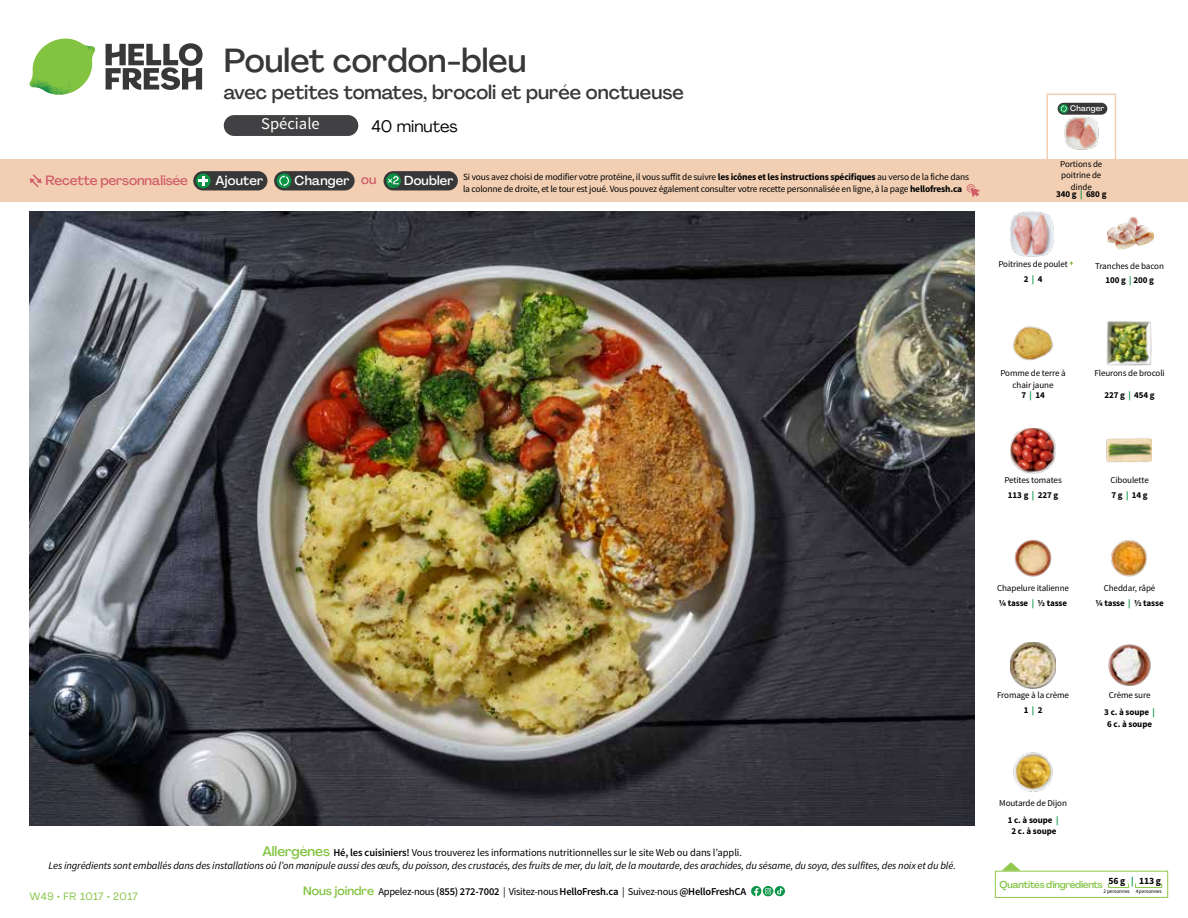
<style>
.page{position:relative;width:1188px;height:918px;background:#fff}
.page>*{position:absolute;margin:0;border:0;box-sizing:border-box;transform-origin:0 0}
.t1{font:500 33px "Agrandir";color:#383839}
.t2{font:500 19.5px "Agrandir";color:#383839}
.t3{font:16.5px "Agrandir";color:#000}
.t4{font:16.5px "Source Sans Pro";color:#fff}
.t5{font:500 13.35px "Agrandir";letter-spacing:-.01em;color:#d15f6a}
.t6{font:500 12.9px "Agrandir";letter-spacing:.015em;color:#fff}
.t7{font:italic 10.5px/13.5px "Source Sans Pro";letter-spacing:-.01em;color:#000;text-align:center}
.t8{font:600 10.5px "Source Sans Pro";letter-spacing:-.02em;color:#000}
.t9{font:10.5px "Agrandir";letter-spacing:.04em;color:#82c341}
.t10{font:500 9.75px "Agrandir";letter-spacing:-.025em;color:#82c341}
.t11{font:9.45px/12px "Source Sans Pro";letter-spacing:-.02em;color:#000}
.t12{font:9px/14.9px "Source Sans Pro";letter-spacing:-.01em;color:#000;text-align:center}
.t13{font:700 9px "Source Sans Pro";letter-spacing:-.01em;color:#000}
.t14{font:500 7.95px "Agrandir";letter-spacing:.02em;color:#fff}
.t15{font:5.25px "Source Sans Pro";letter-spacing:-.01em;color:#000}
.s1{color:#d15f6a}
.s2{font-weight:700}
.s3{color:#0b9446}
.s4{font-weight:700;color:#0b9446}
.s5{font-family:"Agrandir";font-weight:500;font-style:normal;font-size:13.5px;color:#82c341}
.s6{font-weight:600;font-style:normal}
.s7{font-style:normal}
.s8{font-family:"Agrandir";font-weight:500;font-size:12px;color:#82c341}
.s9{font-weight:400}
</style>
<div class="page">
<svg style="left:106px;top:43px;width:97px;height:47px"></svg>
<svg style="left:34px;top:39px;width:59px;height:38px"></svg>
<img style="left:65px;top:39px;width:30px;height:25px">
<img style="left:33px;top:60px;width:56px;height:10px">
<img style="left:29px;top:64px;width:58px;height:31px">
<img style="left:64px;top:70px;width:25px;height:24px">
<img style="left:1013px;top:326px;width:40px;height:34px">
<img style="left:1106px;top:321px;width:46px;height:45px">
<img style="left:30px;top:211px;width:945px;height:615px">
<svg style="left:775px;top:886px;width:10px;height:10px"></svg>
<svg style="left:751px;top:886px;width:32px;height:10px"></svg>
<svg style="left:1002px;top:862px;width:19px;height:9px"></svg>
<div style="left:995px;top:871px;width:173px;height:27px;border:1px solid #91c84e"></div>
<div style="left:1108px;top:883px;width:21px;height:5px;border:1px solid #91c84e"></div>
<div style="left:1135px;top:883px;width:27px;height:5px;border:1px solid #91c84e"></div>
<img style="left:1011px;top:428px;width:45px;height:46px">
<img style="left:1106px;top:438px;width:46px;height:24px">
<img style="left:1014px;top:539px;width:38px;height:38px">
<img style="left:1111px;top:539px;width:37px;height:38px">
<img style="left:1011px;top:643px;width:45px;height:45px">
<img style="left:1013px;top:752px;width:40px;height:40px">
<img style="left:1108px;top:216px;width:45px;height:34px">
<img style="left:1010px;top:212px;width:44px;height:45px">
<img style="left:1108px;top:644px;width:43px;height:42px">
<div style="left:0;top:160px;width:1188px;height:42px;background:#f2cfb3"></div>
<svg style="left:30px;top:174px;width:12px;height:13px"></svg>
<div style="left:384px;top:171px;width:74px;height:19px;background:#383839;border-radius:10px"></div>
<svg style="left:386px;top:173px;width:15px;height:15px"></svg>
<div style="left:389px;top:180px;width:11px;height:11px;background:#000;opacity:.35"></div>
<svg style="left:387px;top:176px;width:12px;height:8px"></svg>
<div style="left:274px;top:171px;width:81px;height:19px;background:#383839;border-radius:10px"></div>
<svg style="left:277px;top:173px;width:15px;height:15px"></svg>
<svg style="left:279px;top:175px;width:10px;height:12px"></svg>
<div style="left:193px;top:171px;width:74px;height:19px;background:#383839;border-radius:10px"></div>
<svg style="left:196px;top:173px;width:15px;height:15px"></svg>
<svg style="left:198px;top:176px;width:10px;height:10px"></svg>
<svg style="left:967px;top:184px;width:13px;height:13px"></svg>
<div style="left:1046px;top:94px;width:70px;height:69px;border:2px solid #f2cfb3"></div>
<img style="left:1061px;top:114px;width:38px;height:36px">
<div style="left:1058px;top:103px;width:49px;height:12px;background:#383839;border-radius:6px"></div>
<svg style="left:1059px;top:104px;width:9px;height:9px"></svg>
<svg style="left:1061px;top:105px;width:6px;height:7px"></svg>
<div style="left:224px;top:115px;width:134px;height:21px;background:#414042;border-radius:10px"></div>
<h1 class="t1" style="left:224px;top:40px;width:304px">Poulet cordon-bleu</h1>
<h2 class="t2" style="left:224px;top:80px;width:462px">avec petites tomates, brocoli et purée onctueuse</h2>
<h3 class="t3" style="left:372px;top:116px;width:88px">40 minutes</h3>
<h3 class="t4" style="left:261px;top:114px;width:60px">Spéciale</h3>
<p class="t5" style="left:46px;top:172px;width:144px">Recette personnalisée</p>
<p class="t6" style="left:216px;top:172px;width:49px">Ajouter</p>
<p class="t6" style="left:295px;top:172px;width:83px">Changer <span class="s1">ou</span></p>
<p class="t6" style="left:404px;top:172px;width:51px">Doubler</p>
<p class="t11" style="left:463px;top:171px;width:507px">Si vous avez choisi de modifier votre protéine, il vous suffit de suivre <span class="s2">les icônes et les instructions spécifiques</span> au verso de la fiche dans la colonne de droite, et le tour est joué. Vous pouvez également consulter votre recette personnalisée en ligne, à la page <span class="s2">hellofresh.ca</span></p>
<p class="t14" style="left:1070px;top:103px;width:35px">Changer</p>
<p class="t12" style="left:1060px;top:158px;width:44px;line-height:11.6px">Portions de poitrine de dinde</p>
<p class="t13" style="left:1056px;top:188px;width:52px">340 g <span class="s3">|</span> 680 g</p>
<p class="t12" style="left:998px;top:257px;width:71px">Poitrines de poulet<br><span class="s2">2</span> <span class="s4">|</span> <span class="s2">4</span></p>
<p class="t12" style="left:1095px;top:258px;width:70px">Tranches de bacon<br><span class="s2">100 g</span> <span class="s4">|</span> <span class="s2">200 g</span></p>
<p class="t7" style="left:49px;top:846px;width:909px"><span class="s5">Allergènes</span> <span class="s6">Hé, les cuisiniers!</span> <span class="s7">Vous trouverez les informations nutritionnelles sur le site Web ou dans l’appli.<br></span>Les ingrédients sont emballés dans des installations où l’on manipule aussi des œufs, du poisson, des crustacés, des fruits de mer, du lait, de la moutarde, des arachides, du sésame, du soya, des sulfites, des noix et du blé.</p>
<p class="t9" style="left:30px;top:890px;width:110px">W49 • FR 1017 • 2017</p>
<p class="t8" style="left:303px;top:885px;width:445px"><span class="s8">Nous joindre</span> <span class="s9">Appelez-nous</span> (855) 272-7002 <span class="s9">| Visitez-nous</span> HelloFresh.ca <span class="s9">| Suivez-nous</span> @HelloFreshCA</p>
<p class="t12" style="left:1000px;top:368px;width:67px;line-height:11.1px">Pomme de terre à chair jaune<br><span class="s2">7</span> <span class="s4">|</span> <span class="s2">14</span></p>
<p class="t12" style="left:1094px;top:366px;width:72px">Fleurons de brocoli</p>
<p class="t13" style="left:1104px;top:390px;width:52px">227 g <span class="s3">|</span> 454 g</p>
<p class="t12" style="left:1004px;top:473px;width:59px">Petites tomates<br><span class="s2">113 g</span> <span class="s4">|</span> <span class="s2">227 g</span></p>
<p class="t12" style="left:1110px;top:473px;width:40px;text-align:left">Ciboulette<br><span class="s2">7 g</span> <span class="s4">|</span> <span class="s2">14 g</span></p>
<p class="t12" style="left:997px;top:581px;width:73px;text-align:left">Chapelure italienne <span class="s2">¼ tasse</span> <span class="s4">|</span> <span class="s2">½ tasse</span></p>
<p class="t12" style="left:1096px;top:581px;width:70px">Cheddar, râpé<br><span class="s2">¼ tasse</span> <span class="s4">|</span> <span class="s2">½ tasse</span></p>
<p class="t12" style="left:997px;top:688px;width:73px">Fromage à la crème<br><span class="s2">1</span> <span class="s4">|</span> <span class="s2">2</span></p>
<p class="t12" style="left:1104px;top:687px;width:52px;line-height:17.2px">Crème sure<br><span class="s2">3 c. à soupe</span> <span class="s4">|</span></p>
<p class="t13" style="left:1107px;top:718px;width:46px">6 c. à soupe</p>
<p class="t12" style="left:999px;top:794px;width:69px;line-height:17.2px">Moutarde de Dijon<br><span class="s2">1 c. à soupe</span> <span class="s4">|</span></p>
<p class="t13" style="left:1012px;top:826px;width:46px">2 c. à soupe</p>
<p class="t10" style="left:1000px;top:878px;width:163px">Quantités d'ingrédients <sup>56</sup> <sup>g</sup> <sup>|</sup> <sup>113</sup> <sup>g</sup></p>
<p class="t15" style="left:1103px;top:888px;width:60px">2 personnes 4 personnes</p>
</div>
